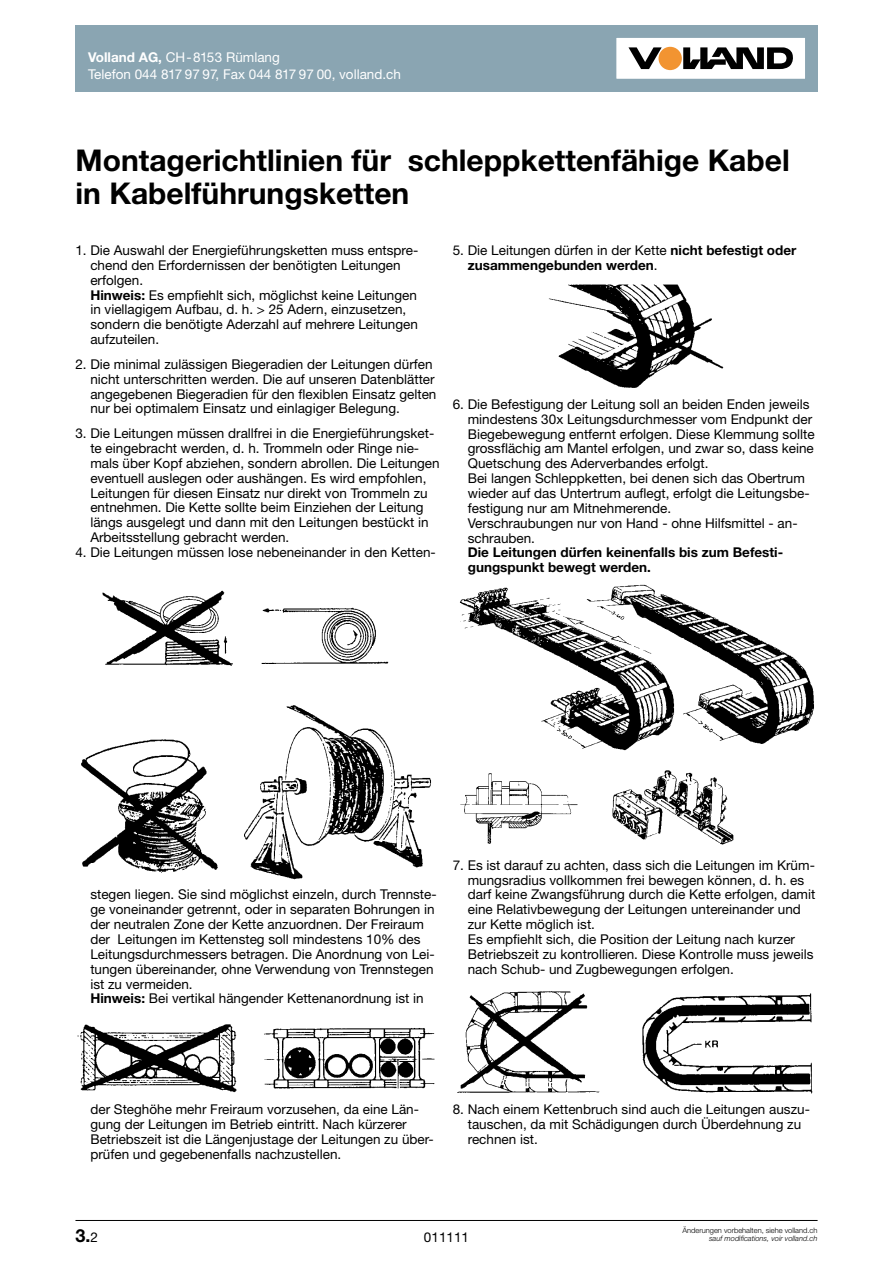
<style>
.page{position:relative;width:893px;height:1263px;background:#fff}
.page>*{position:absolute;margin:0;border:0;box-sizing:border-box;transform-origin:0 0}
.t1{font:700 30px/33.2px "Helvetica Neue";color:#000}
.t2{font:700 18px "Helvetica Neue";color:#000}
.t3{font:13.5px/14.9px "Helvetica Neue";color:#000}
.t4{font:700 13.5px/14.9px "Helvetica Neue";color:#000}
.t5{font:13.5px/16.5px "Helvetica Neue";color:#fff}
.t6{font:300 7.5px "Helvetica Neue";color:#000}
.t7{font:italic 300 7.5px "Helvetica Neue";color:#000}
.s1{font-weight:700}
.s2{font-weight:400}
.s3{font-weight:400;font-size:13.5px}
</style>
<div class="page">
<div style="left:75px;top:25px;width:742px;height:66px;background:#8aa5b2"></div>
<div style="left:604px;top:25px;width:214px;height:66px;background:#fff;border:13px solid #8aa5b2"></div>
<svg style="left:628px;top:47px;width:34px;height:22px"></svg>
<svg style="left:683px;top:47px;width:110px;height:22px"></svg>
<div style="left:658px;top:47px;width:24px;height:23px;background:#f29431;border-radius:50%"></div>
<hr style="left:75px;top:1220px;width:743px;height:1px;background:#000">
<img style="left:81px;top:590px;width:350px;height:290px">
<img style="left:77px;top:1024px;width:358px;height:69px">
<img style="left:548px;top:284px;width:176px;height:104px">
<img style="left:460px;top:584px;width:354px;height:261px">
<img style="left:457px;top:991px;width:356px;height:103px">
<p class="t5" style="left:88px;top:49px;width:314px"><span class="s1">Volland AG,</span> CH-8153 Rümlang<br>Telefon 044 817 97 97, Fax 044 817 97 00, volland.ch</p>
<h1 class="t1" style="left:76px;top:143px;width:716px">Montagerichtlinien für schleppkettenfähige Kabel in Kabelführungsketten</h1>
<p class="t3" style="left:90px;top:243px;width:329px;text-indent:-15px">1. Die Auswahl der Energieführungsketten muss entspre&shy;chend den Erfordernissen der benötigten Leitungen erfolgen.<br><span class="s1">Hinweis:</span> Es empfiehlt sich, möglichst keine Leitungen in viellagigem Aufbau, d. h. &gt; 25 Adern, einzusetzen, sondern die benötigte Aderzahl auf mehrere Leitungen aufzuteilen.</p>
<p class="t3" style="left:90px;top:356px;width:348px;text-indent:-15px">2. Die minimal zulässigen Biegeradien der Leitungen dürfen nicht unterschritten werden. Die auf unseren Datenblätter angegebenen Biegeradien für den flexiblen Einsatz gelten nur bei optimalem Einsatz und einlagiger Belegung.</p>
<p class="t3" style="left:90px;top:426px;width:351px;text-indent:-15px">3. Die Leitungen müssen drallfrei in die Energieführungsket&shy;te eingebracht werden, d. h. Trommeln oder Ringe nie&shy;mals über Kopf abziehen, sondern abrollen. Die Leitungen eventuell auslegen oder aushängen. Es wird empfohlen, Leitungen für diesen Einsatz nur direkt von Trommeln zu entnehmen. Die Kette sollte beim Einziehen der Leitung längs ausgelegt und dann mit den Leitungen bestückt in Arbeitsstellung gebracht werden.</p>
<p class="t3" style="left:75px;top:545px;width:362px">4. Die Leitungen müssen lose nebeneinander in den Ketten-</p>
<p class="t4" style="left:468px;top:242px;width:330px;text-indent:-15px"><span class="s2">5. Die Leitungen dürfen in der Kette</span> nicht befestigt oder zusammengebunden werden<span class="s2">.</span></p>
<p class="t3" style="left:468px;top:396px;width:348px;text-indent:-15px">6. Die Befestigung der Leitung soll an beiden Enden jeweils mindestens 30x Leitungsdurchmesser vom Endpunkt der Biegebewegung entfernt erfolgen. Diese Klemmung sollte grossflächig am Mantel erfolgen, und zwar so, dass keine Quetschung des Aderverbandes erfolgt.<br>Bei langen Schleppketten, bei denen sich das Obertrum wieder auf das Untertrum auflegt, erfolgt die Leitungsbe&shy;festigung nur am Mitnehmerende.<br>Verschraubungen nur von Hand - ohne Hilfsmittel - an&shy;schrauben.</p>
<p class="t4" style="left:468px;top:545px;width:317px">Die Leitungen dürfen keinenfalls bis zum Befesti&shy;gungspunkt bewegt werden.</p>
<p class="t3" style="left:90px;top:887px;width:348px">stegen liegen. Sie sind möglichst einzeln, durch Trennste&shy;ge voneinander getrennt, oder in separaten Bohrungen in der neutralen Zone der Kette anzuordnen. Der Freiraum der Leitungen im Kettensteg soll mindestens 10% des Leitungsdurchmessers betragen. Die Anordnung von Lei&shy;tungen übereinander, ohne Verwendung von Trennstegen ist zu vermeiden.<br><span class="s1">Hinweis:</span> Bei vertikal hängender Kettenanordnung ist in</p>
<p class="t3" style="left:468px;top:857px;width:349px;text-indent:-15px">7. Es ist darauf zu achten, dass sich die Leitungen im Krüm&shy;mungsradius vollkommen frei bewegen können, d. h. es darf keine Zwangsführung durch die Kette erfolgen, damit eine Relativbewegung der Leitungen untereinander und zur Kette möglich ist.<br>Es empfiehlt sich, die Position der Leitung nach kurzer Betriebszeit zu kontrollieren. Diese Kontrolle muss jeweils nach Schub- und Zugbewegungen erfolgen.</p>
<p class="t3" style="left:90px;top:1102px;width:345px">der Steghöhe mehr Freiraum vorzusehen, da eine Län&shy;gung der Leitungen im Betrieb eintritt. Nach kürzerer Betriebszeit ist die Längenjustage der Leitungen zu über&shy;prüfen und gegebenenfalls nachzustellen.</p>
<p class="t3" style="left:468px;top:1102px;width:344px;text-indent:-15px">8. Nach einem Kettenbruch sind auch die Leitungen auszu&shy;tauschen, da mit Schädigungen durch Überdehnung zu rechnen ist.</p>
<h2 class="t2" style="left:75px;top:1224px;width:24px">3.<span class="s3">2</span></h2>
<p class="t6" style="left:682px;top:1226px;width:136px">Änderungen vorbehalten, siehe volland.ch</p>
<p class="t3" style="left:424px;top:1229px;width:47px">011111</p>
<p class="t7" style="left:709px;top:1234px;width:110px">sauf modifications, voir volland.ch</p>
</div>
